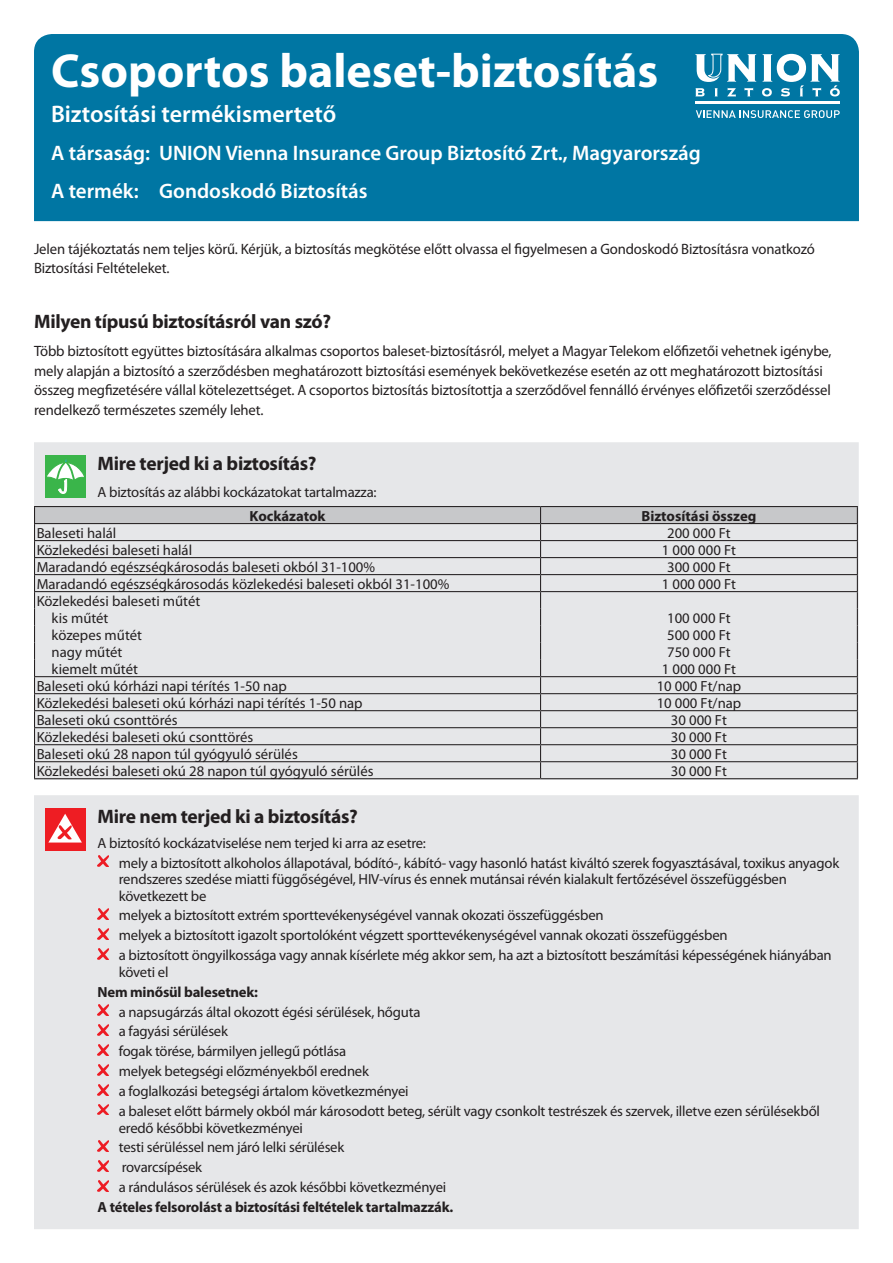
<style>
.page{position:relative;width:893px;height:1263px;background:#fff}
.page>*{position:absolute;margin:0;border:0;box-sizing:border-box;transform-origin:0 0}
.Form_title{font:700 48px "Myriad Pro";color:#fff}
.Form_sub_title{font:600 24px "Myriad Pro";color:#fff}
.Company_Product_head{font:600 21px "Myriad Pro";color:#fff}
.Cover_subhead{font:700 19.5px "Myriad Pro";letter-spacing:-.015em;color:#231f20}
.Form_intro{font:15px/19.5px "Myriad Pro";letter-spacing:-.01em;color:#231f20}
.Covered_bullets{font:14.7px/16.5px "Myriad Pro";letter-spacing:-.015em;color:#231f20}
.táblázat_középre{font:14.7px "Myriad Pro";color:#231f20}
.Covered_bullets-2{font:700 14.7px "Myriad Pro";letter-spacing:-.015em;color:#231f20}
.táblázat_középre-2{font:700 14.7px "Myriad Pro";color:#231f20}
</style>
<div class="page">
<div style="left:34px;top:34px;width:825px;height:187px;background:#0076a3"></div>
<svg style="left:695px;top:54px;width:61px;height:28px"></svg>
<svg style="left:695px;top:88px;width:10px;height:8px"></svg>
<svg style="left:714px;top:88px;width:4px;height:8px"></svg>
<svg style="left:727px;top:88px;width:9px;height:9px"></svg>
<svg style="left:744px;top:88px;width:9px;height:8px"></svg>
<svg style="left:762px;top:54px;width:78px;height:42px"></svg>
<hr style="left:695px;top:102px;width:145px;height:2px;background:#fff">
<svg style="left:696px;top:110px;width:144px;height:8px"></svg>
<div style="left:34px;top:442px;width:825px;height:787px;background:#e6e7e9"></div>
<div style="left:45px;top:455px;width:41px;height:43px;background:#3ab54a"></div>
<svg style="left:47px;top:459px;width:37px;height:35px"></svg>
<div style="left:45px;top:808px;width:41px;height:42px;background:#ee1d23"></div>
<svg style="left:48px;top:814px;width:34px;height:28px"></svg>
<svg style="left:98px;top:855px;width:10px;height:11px"></svg>
<svg style="left:98px;top:908px;width:10px;height:11px"></svg>
<svg style="left:98px;top:928px;width:10px;height:11px"></svg>
<svg style="left:98px;top:948px;width:10px;height:11px"></svg>
<svg style="left:98px;top:1005px;width:10px;height:10px"></svg>
<svg style="left:98px;top:1024px;width:10px;height:11px"></svg>
<svg style="left:98px;top:1044px;width:10px;height:11px"></svg>
<svg style="left:98px;top:1064px;width:10px;height:11px"></svg>
<svg style="left:98px;top:1084px;width:10px;height:11px"></svg>
<svg style="left:98px;top:1104px;width:10px;height:11px"></svg>
<svg style="left:98px;top:1140px;width:10px;height:11px"></svg>
<svg style="left:98px;top:1160px;width:10px;height:11px"></svg>
<svg style="left:98px;top:1180px;width:10px;height:11px"></svg>
<hr style="left:34px;top:506px;width:507px;height:1px;background:#231f20">
<hr style="left:541px;top:506px;width:317px;height:1px;background:#231f20">
<hr style="left:34px;top:778px;width:507px;height:1px;background:#231f20">
<hr style="left:541px;top:778px;width:317px;height:1px;background:#231f20">
<svg style="left:34px;top:507px;width:824px;height:271px;background:#dbdbdd"></svg>
<p class="Form_title" style="left:51px;top:44px;width:609px">Csoportos baleset-biztosítás</p>
<p class="Form_sub_title" style="left:51px;top:101px;width:287px">Biztosítási termékismertető</p>
<p class="Company_Product_head" style="left:51px;top:141px;width:651px">A társaság: UNION Vienna Insurance Group Biztosító Zrt., Magyarország</p>
<p class="Company_Product_head" style="left:51px;top:179px;width:318px">A termék: Gondoskodó Biztosítás</p>
<p class="Form_intro" style="left:34px;top:239px;width:782px">Jelen tájékoztatás nem teljes körű. Kérjük, a biztosítás megkötése előtt olvassa el figyelmesen a Gondoskodó Biztosításra vonatkozó<br>Biztosítási Feltételeket.</p>
<p class="Cover_subhead" style="left:34px;top:311px;width:299px">Milyen típusú biztosításról van szó?</p>
<p class="Form_intro" style="left:34px;top:342px;width:799px">Több biztosított együttes biztosítására alkalmas csoportos baleset-biztosításról, melyet a Magyar Telekom előfizetői vehetnek igénybe, mely alapján a biztosító a szerződésben meghatározott biztosítási események bekövetkezése esetén az ott meghatározott biztosítási összeg megfizetésére vállal kötelezettséget. A csoportos biztosítás biztosítottja a szerződővel fennálló érvényes előfizetői szerződéssel rendelkező természetes személy lehet.</p>
<p class="Cover_subhead" style="left:98px;top:452px;width:220px">Mire terjed ki a biztosítás?</p>
<p class="Covered_bullets" style="left:98px;top:484px;width:280px">A biztosítás az alábbi kockázatokat tartalmazza:</p>
<p class="táblázat_középre-2" style="left:250px;top:507px;width:77px">Kockázatok</p>
<p class="táblázat_középre-2" style="left:641px;top:507px;width:116px">Biztosítási összeg</p>
<p class="táblázat_középre" style="left:37px;top:525px;width:81px">Baleseti halál</p>
<p class="táblázat_középre" style="left:667px;top:525px;width:65px">200 000 Ft</p>
<p class="Covered_bullets" style="left:37px;top:542px;width:157px">Közlekedési baleseti halál</p>
<p class="táblázat_középre" style="left:662px;top:542px;width:76px">1 000 000 Ft</p>
<p class="Covered_bullets" style="left:37px;top:559px;width:340px">Maradandó egészségkárosodás baleseti okból 31-100%</p>
<p class="táblázat_középre" style="left:667px;top:559px;width:65px">300 000 Ft</p>
<p class="Covered_bullets" style="left:37px;top:576px;width:414px">Maradandó egészségkárosodás közlekedési baleseti okból 31-100%</p>
<p class="táblázat_középre" style="left:662px;top:576px;width:76px">1 000 000 Ft</p>
<p class="Covered_bullets" style="left:37px;top:593px;width:165px">Közlekedési baleseti műtét</p>
<p class="Covered_bullets" style="left:52px;top:610px;width:58px">kis műtét</p>
<p class="táblázat_középre" style="left:667px;top:610px;width:65px">100 000 Ft</p>
<p class="Covered_bullets" style="left:52px;top:627px;width:92px">közepes műtét</p>
<p class="táblázat_középre" style="left:667px;top:627px;width:65px">500 000 Ft</p>
<p class="Covered_bullets" style="left:52px;top:644px;width:72px">nagy műtét</p>
<p class="táblázat_középre" style="left:667px;top:644px;width:65px">750 000 Ft</p>
<p class="Covered_bullets" style="left:52px;top:661px;width:88px">kiemelt műtét</p>
<p class="táblázat_középre" style="left:662px;top:661px;width:76px">1 000 000 Ft</p>
<p class="Covered_bullets" style="left:37px;top:678px;width:252px">Baleseti okú kórházi napi térítés 1-50 nap</p>
<p class="táblázat_középre" style="left:657px;top:678px;width:86px">10 000 Ft/nap</p>
<p class="Covered_bullets" style="left:37px;top:695px;width:327px">Közlekedési baleseti okú kórházi napi térítés 1-50 nap</p>
<p class="táblázat_középre" style="left:657px;top:695px;width:86px">10 000 Ft/nap</p>
<p class="Covered_bullets" style="left:37px;top:712px;width:142px">Baleseti okú csonttörés</p>
<p class="táblázat_középre" style="left:671px;top:712px;width:57px">30 000 Ft</p>
<p class="Covered_bullets" style="left:37px;top:729px;width:218px">Közlekedési baleseti okú csonttörés</p>
<p class="táblázat_középre" style="left:671px;top:729px;width:57px">30 000 Ft</p>
<p class="Covered_bullets" style="left:37px;top:746px;width:263px">Baleseti okú 28 napon túl gyógyuló sérülés</p>
<p class="táblázat_középre" style="left:671px;top:746px;width:57px">30 000 Ft</p>
<p class="Covered_bullets" style="left:37px;top:763px;width:338px">Közlekedési baleseti okú 28 napon túl gyógyuló sérülés</p>
<p class="táblázat_középre" style="left:671px;top:763px;width:57px">30 000 Ft</p>
<p class="Cover_subhead" style="left:98px;top:805px;width:262px">Mire nem terjed ki a biztosítás?</p>
<p class="Covered_bullets" style="left:98px;top:835px;width:330px">A biztosító kockázatviselése nem terjed ki arra az esetre:</p>
<p class="Covered_bullets" style="left:119px;top:855px;width:722px">mely a biztosított alkoholos állapotával, bódító-, kábító- vagy hasonló hatást kiváltó szerek fogyasztásával, toxikus anyagok rendszeres szedése miatti függőségével, HIV-vírus és ennek mutánsai révén kialakult fertőzésével összefüggésben következett be</p>
<p class="Covered_bullets" style="left:119px;top:907px;width:486px">melyek a biztosított extrém sporttevékenységével vannak okozati összefüggésben</p>
<p class="Covered_bullets" style="left:119px;top:927px;width:610px">melyek a biztosított igazolt sportolóként végzett sporttevékenységével vannak okozati összefüggésben</p>
<p class="Covered_bullets" style="left:119px;top:947px;width:714px">a biztosított öngyilkossága vagy annak kísérlete még akkor sem, ha azt a biztosított beszámítási képességének hiányában követi el</p>
<p class="Covered_bullets-2" style="left:98px;top:983px;width:162px">Nem minősül balesetnek:</p>
<p class="Covered_bullets" style="left:119px;top:1004px;width:303px">a napsugárzás által okozott égési sérülések, hőguta</p>
<p class="Covered_bullets" style="left:119px;top:1023px;width:111px">a fagyási sérülések</p>
<p class="Covered_bullets" style="left:119px;top:1043px;width:229px">fogak törése, bármilyen jellegű pótlása</p>
<p class="Covered_bullets" style="left:119px;top:1063px;width:252px">melyek betegségi előzményekből erednek</p>
<p class="Covered_bullets" style="left:119px;top:1083px;width:291px">a foglalkozási betegségi ártalom következményei</p>
<p class="Covered_bullets" style="left:119px;top:1103px;width:703px">a baleset előtt bármely okból már károsodott beteg, sérült vagy csonkolt testrészek és szervek, illetve ezen sérülésekből eredő későbbi következményei</p>
<p class="Covered_bullets" style="left:119px;top:1139px;width:227px">testi sérüléssel nem járó lelki sérülések</p>
<p class="Covered_bullets" style="left:122px;top:1159px;width:82px">rovarcsípések</p>
<p class="Covered_bullets" style="left:119px;top:1179px;width:329px">a rándulásos sérülések és azok későbbi következményei</p>
<p class="Covered_bullets-2" style="left:98px;top:1199px;width:357px">A tételes felsorolást a biztosítási feltételek tartalmazzák.</p>
</div>
